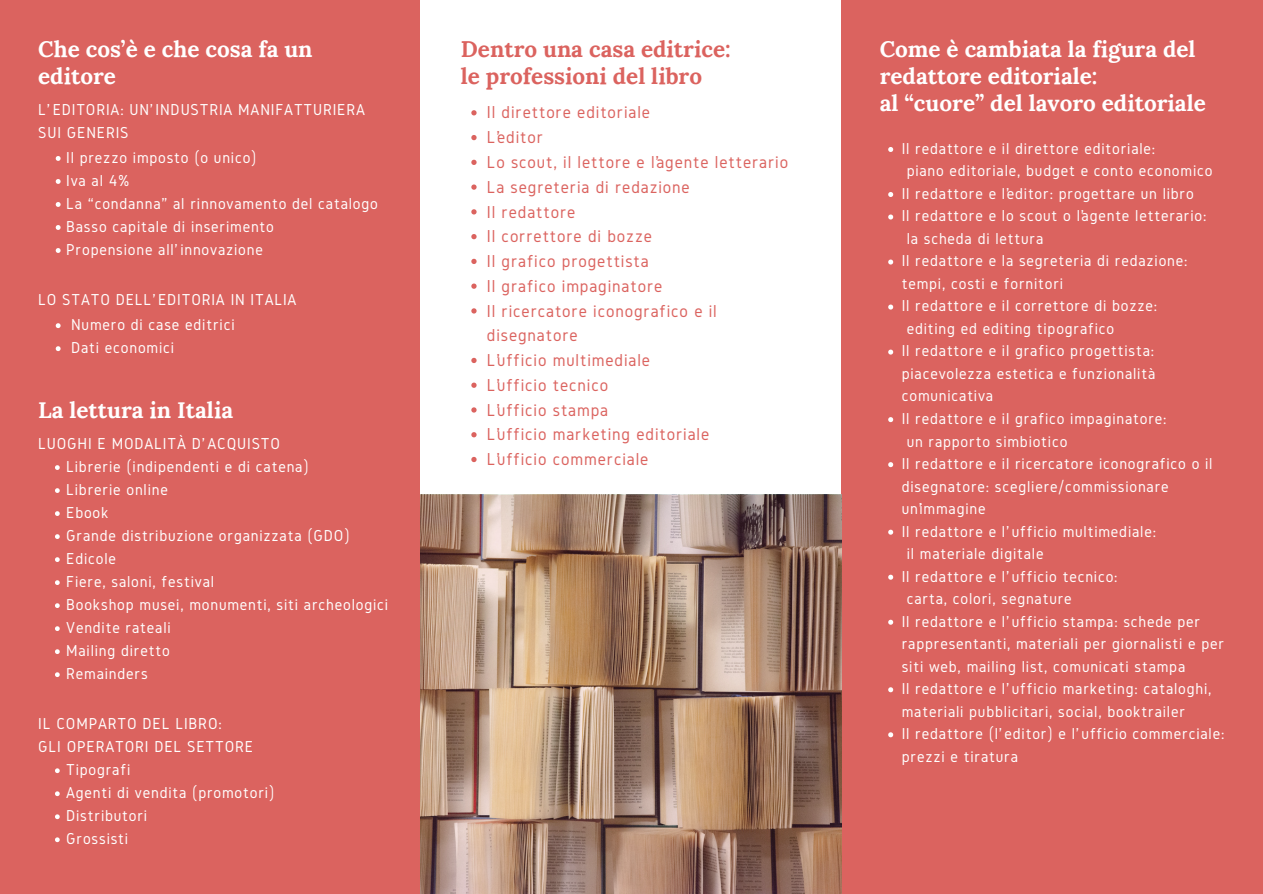
<style>
.page{position:relative;width:1263px;height:894px;background:#fff}
.page>*{position:absolute;margin:0;border:0;box-sizing:border-box;transform-origin:0 0}
.t1{font:700 22.5px/27px "Lora";color:#fff}
.t2{font:700 22.5px "Lora";color:#db635f}
.t3{font:18px/24.8px "Gidole";letter-spacing:.05em;color:#db635f}
.t4{font:16.5px/22.5px "Gidole";letter-spacing:.05em;color:#fff}
</style>
<div class="page">
<div style="left:0;top:0;width:1263px;height:893px;background:#db635f"></div>
<div style="left:421px;top:0;width:420px;height:494px;background:#fff"></div>
<img style="left:421px;top:494px;width:420px;height:399px">
<svg style="left:56px;top:156px;width:5px;height:5px"></svg>
<svg style="left:56px;top:179px;width:5px;height:5px"></svg>
<svg style="left:56px;top:202px;width:5px;height:5px"></svg>
<svg style="left:56px;top:225px;width:5px;height:5px"></svg>
<svg style="left:56px;top:248px;width:5px;height:5px"></svg>
<svg style="left:56px;top:323px;width:5px;height:5px"></svg>
<svg style="left:56px;top:346px;width:5px;height:5px"></svg>
<svg style="left:55px;top:465px;width:5px;height:5px"></svg>
<svg style="left:55px;top:488px;width:5px;height:5px"></svg>
<svg style="left:55px;top:511px;width:5px;height:5px"></svg>
<svg style="left:55px;top:534px;width:5px;height:5px"></svg>
<svg style="left:55px;top:557px;width:5px;height:5px"></svg>
<svg style="left:55px;top:580px;width:5px;height:5px"></svg>
<svg style="left:55px;top:603px;width:5px;height:5px"></svg>
<svg style="left:55px;top:626px;width:5px;height:5px"></svg>
<svg style="left:55px;top:649px;width:5px;height:4px"></svg>
<svg style="left:55px;top:672px;width:5px;height:4px"></svg>
<svg style="left:55px;top:768px;width:5px;height:4px"></svg>
<svg style="left:55px;top:791px;width:5px;height:4px"></svg>
<svg style="left:55px;top:814px;width:5px;height:4px"></svg>
<svg style="left:55px;top:837px;width:5px;height:4px"></svg>
<svg style="left:471px;top:110px;width:6px;height:5px"></svg>
<svg style="left:471px;top:135px;width:6px;height:5px"></svg>
<svg style="left:471px;top:160px;width:6px;height:5px"></svg>
<svg style="left:471px;top:184px;width:6px;height:6px"></svg>
<svg style="left:471px;top:209px;width:6px;height:5px"></svg>
<svg style="left:471px;top:234px;width:6px;height:5px"></svg>
<svg style="left:471px;top:259px;width:6px;height:5px"></svg>
<svg style="left:471px;top:283px;width:6px;height:6px"></svg>
<svg style="left:471px;top:308px;width:6px;height:5px"></svg>
<svg style="left:471px;top:358px;width:6px;height:5px"></svg>
<svg style="left:471px;top:382px;width:6px;height:6px"></svg>
<svg style="left:471px;top:407px;width:6px;height:5px"></svg>
<svg style="left:471px;top:432px;width:6px;height:5px"></svg>
<svg style="left:471px;top:457px;width:6px;height:5px"></svg>
<svg style="left:888px;top:147px;width:5px;height:5px"></svg>
<svg style="left:888px;top:192px;width:5px;height:5px"></svg>
<svg style="left:888px;top:214px;width:5px;height:5px"></svg>
<svg style="left:888px;top:259px;width:5px;height:5px"></svg>
<svg style="left:888px;top:304px;width:5px;height:5px"></svg>
<svg style="left:888px;top:349px;width:5px;height:5px"></svg>
<svg style="left:888px;top:417px;width:5px;height:5px"></svg>
<svg style="left:888px;top:462px;width:5px;height:5px"></svg>
<svg style="left:888px;top:529px;width:5px;height:5px"></svg>
<svg style="left:888px;top:574px;width:5px;height:5px"></svg>
<svg style="left:888px;top:619px;width:5px;height:5px"></svg>
<svg style="left:888px;top:687px;width:5px;height:5px"></svg>
<svg style="left:888px;top:732px;width:5px;height:5px"></svg>
<p class="t1" style="left:38px;top:35px;width:276px">Che cos’è e che cosa fa un editore</p>
<p class="t4" style="left:38px;top:98px;width:328px">L’EDITORIA: UN’INDUSTRIA MANIFATTURIERA</p>
<p class="t4" style="left:38px;top:121px;width:92px">SUI GENERIS</p>
<p class="t4" style="left:66px;top:146px;width:192px">Il prezzo imposto (o unico)</p>
<p class="t4" style="left:66px;top:169px;width:65px">Iva al 4%</p>
<p class="t4" style="left:66px;top:192px;width:313px">La “condanna” al rinnovamento del catalogo</p>
<p class="t4" style="left:66px;top:215px;width:209px">Basso capitale di inserimento</p>
<p class="t4" style="left:66px;top:238px;width:198px">Propensione all’innovazione</p>
<p class="t4" style="left:38px;top:288px;width:260px">LO STATO DELL’EDITORIA IN ITALIA</p>
<p class="t4" style="left:71px;top:313px;width:165px">Numero di case editrici</p>
<p class="t4" style="left:71px;top:336px;width:105px">Dati economici</p>
<p class="t1" style="left:38px;top:396px;width:196px">La lettura in Italia</p>
<p class="t4" style="left:38px;top:432px;width:243px">LUOGHI E MODALITÀ D’ACQUISTO</p>
<p class="t4" style="left:66px;top:455px;width:244px">Librerie (indipendenti e di catena)</p>
<p class="t4" style="left:66px;top:478px;width:103px">Librerie online</p>
<p class="t4" style="left:66px;top:501px;width:44px">Ebook</p>
<p class="t4" style="left:66px;top:524px;width:285px">Grande distribuzione organizzata (GDO)</p>
<p class="t4" style="left:66px;top:547px;width:51px">Edicole</p>
<p class="t4" style="left:66px;top:570px;width:149px">Fiere, saloni, festival</p>
<p class="t4" style="left:66px;top:593px;width:323px">Bookshop musei, monumenti, siti archeologici</p>
<p class="t4" style="left:66px;top:616px;width:106px">Vendite rateali</p>
<p class="t4" style="left:66px;top:639px;width:105px">Mailing diretto</p>
<p class="t4" style="left:66px;top:662px;width:83px">Remainders</p>
<p class="t4" style="left:38px;top:712px;width:185px">IL COMPARTO DEL LIBRO:</p>
<p class="t4" style="left:38px;top:735px;width:216px">GLI OPERATORI DEL SETTORE</p>
<p class="t4" style="left:66px;top:758px;width:66px">Tipografi</p>
<p class="t4" style="left:66px;top:781px;width:210px">Agenti di vendita (promotori)</p>
<p class="t4" style="left:66px;top:804px;width:83px">Distributori</p>
<p class="t4" style="left:66px;top:827px;width:64px">Grossisti</p>
<p class="t2" style="left:461px;top:34px;width:271px">Dentro una casa editrice:</p>
<p class="t2" style="left:461px;top:61px;width:243px">le professioni del libro</p>
<p class="t3" style="left:487px;top:100px;width:165px">Il direttore editoriale</p>
<p class="t3" style="left:487px;top:124px;width:58px">L’editor</p>
<p class="t3" style="left:487px;top:149px;width:303px">Lo scout, il lettore e l’agente letterario</p>
<p class="t3" style="left:487px;top:174px;width:204px">La segreteria di redazione</p>
<p class="t3" style="left:487px;top:199px;width:90px">Il redattore</p>
<p class="t3" style="left:487px;top:223px;width:167px">Il correttore di bozze</p>
<p class="t3" style="left:487px;top:248px;width:163px">Il grafico progettista</p>
<p class="t3" style="left:487px;top:273px;width:177px">Il grafico impaginatore</p>
<p class="t3" style="left:487px;top:298px;width:232px">Il ricercatore iconografico e il disegnatore</p>
<p class="t3" style="left:487px;top:347px;width:165px">L’ufficio multimediale</p>
<p class="t3" style="left:487px;top:372px;width:123px">L’ufficio tecnico</p>
<p class="t3" style="left:487px;top:397px;width:123px">L’ufficio stampa</p>
<p class="t3" style="left:487px;top:421px;width:224px">L’ufficio marketing editoriale</p>
<p class="t3" style="left:487px;top:446px;width:163px">L’ufficio commerciale</p>
<p class="t1" style="left:880px;top:35px;width:317px">Come è cambiata la figura del redattore editoriale:</p>
<p class="t1" style="left:880px;top:89px;width:328px">al “cuore” del lavoro editoriale</p>
<p class="t4" style="left:902px;top:137px;width:312px">Il redattore e il direttore editoriale:<br>piano editoriale, budget e conto economico</p>
<p class="t4" style="left:902px;top:182px;width:294px">Il redattore e l’editor: progettare un libro</p>
<p class="t4" style="left:902px;top:204px;width:306px">Il redattore e lo scout o l’agente letterario: la scheda di lettura</p>
<p class="t4" style="left:902px;top:249px;width:287px">Il redattore e la segreteria di redazione: tempi, costi e fornitori</p>
<p class="t4" style="left:902px;top:294px;width:257px">Il redattore e il correttore di bozze: editing ed editing tipografico</p>
<p class="t4" style="left:902px;top:339px;width:255px;text-align:justify">Il redattore e il grafico progettista: piacevolezza estetica e funzionalità comunicativa</p>
<p class="t4" style="left:902px;top:407px;width:266px">Il redattore e il grafico impaginatore: un rapporto simbiotico</p>
<p class="t4" style="left:902px;top:452px;width:312px">Il redattore e il ricercatore iconografico o il disegnatore: scegliere/commissionare un’immagine</p>
<p class="t4" style="left:902px;top:519px;width:256px">Il redattore e l’ufficio multimediale: il materiale digitale</p>
<p class="t4" style="left:902px;top:564px;width:217px">Il redattore e l’ufficio tecnico: carta, colori, segnature</p>
<p class="t4" style="left:902px;top:609px;width:324px">Il redattore e l’ufficio stampa: schede per rappresentanti, materiali per giornalisti e per siti web, mailing list, comunicati stampa</p>
<p class="t4" style="left:902px;top:677px;width:311px">Il redattore e l’ufficio marketing: cataloghi, materiali pubblicitari, social, booktrailer</p>
<p class="t4" style="left:902px;top:722px;width:324px">Il redattore (l’editor) e l’ufficio commerciale: prezzi e tiratura</p>
</div>
